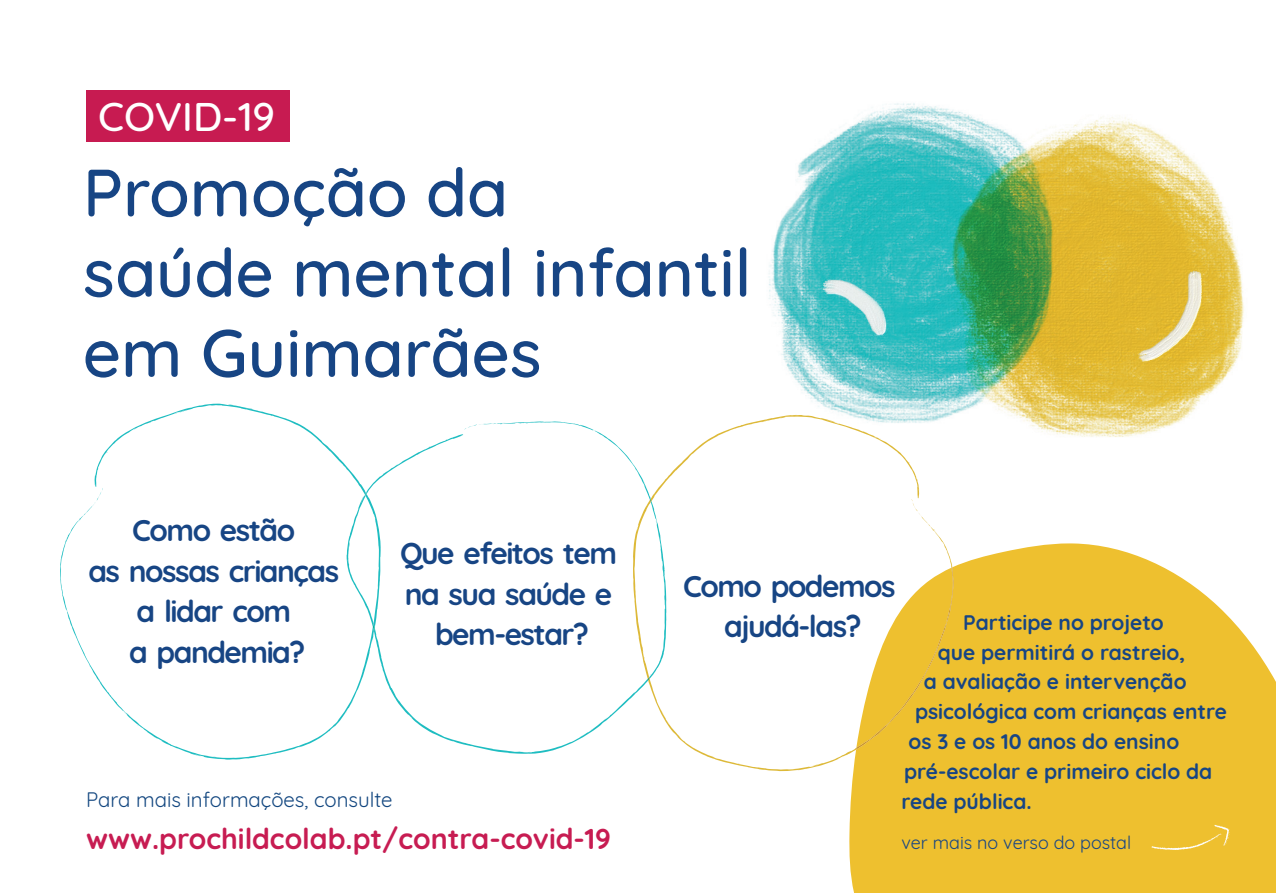
<style>
.page{position:relative;width:1276px;height:893px;background:#fff}
.page>*{position:absolute;margin:0;border:0;box-sizing:border-box;transform-origin:0 0}
.t1{font:500 66.9px/80.1px "Quicksand";color:#174584}
.t2{font:500 40.8px "Quicksand";color:#fff}
.t3{font:700 30px/40.5px "Quicksand";letter-spacing:-.05em;color:#174584;text-align:center}
.t4{font:700 28.5px "Quicksand";color:#c71c52}
.t5{font:700 21px "Quicksand";color:#174584}
.t6{font:20.4px "Quicksand";color:#134780}
.t7{font:18px "Quicksand";color:#174584}
</style>
<div class="page">
<div style="left:86px;top:90px;width:204px;height:51px;background:#c71b51"></div>
<img style="left:768px;top:103px;width:476px;height:334px">
<svg style="left:60px;top:404px;width:287px;height:356px"></svg>
<svg style="left:342px;top:465px;width:5px;height:7px"></svg>
<svg style="left:121px;top:708px;width:6px;height:6px"></svg>
<svg style="left:94px;top:486px;width:9px;height:19px"></svg>
<svg style="left:77px;top:513px;width:9px;height:10px"></svg>
<svg style="left:60px;top:558px;width:2px;height:15px"></svg>
<svg style="left:272px;top:752px;width:9px;height:2px"></svg>
<svg style="left:700px;top:421px;width:252px;height:350px"></svg>
<img style="left:758px;top:415px;width:119px;height:22px">
<svg style="left:666px;top:445px;width:284px;height:324px"></svg>
<svg style="left:911px;top:499px;width:10px;height:16px"></svg>
<svg style="left:928px;top:524px;width:9px;height:10px"></svg>
<svg style="left:733px;top:762px;width:8px;height:4px"></svg>
<svg style="left:349px;top:422px;width:316px;height:324px"></svg>
<svg style="left:576px;top:424px;width:4px;height:3px"></svg>
<svg style="left:464px;top:424px;width:17px;height:5px"></svg>
<svg style="left:493px;top:423px;width:13px;height:1px"></svg>
<svg style="left:542px;top:421px;width:16px;height:2px"></svg>
<svg style="left:643px;top:475px;width:27px;height:205px"></svg>
<svg style="left:589px;top:728px;width:4px;height:3px"></svg>
<svg style="left:849px;top:543px;width:427px;height:350px;background:#efc643"></svg>
<svg style="left:850px;top:567px;width:104px;height:185px"></svg>
<svg style="left:1151px;top:824px;width:78px;height:26px;background:#efc43d"></svg>
<h2 class="t2" style="left:98px;top:84px;width:178px">COVID-19</h2>
<h1 class="t1" style="left:83px;top:146px;width:670px">Promoção da<br>saúde mental infantil em Guimarães</h1>
<h3 class="t3" style="left:88px;top:507px;width:252px">Como estão<br>as nossas crianças a lidar com<br>a pandemia?</h3>
<h3 class="t3" style="left:400px;top:530px;width:218px">Que efeitos tem na sua saúde e bem-estar?</h3>
<p class="t6" style="left:86px;top:784px;width:308px">Para mais informações, consulte</p>
<h3 class="t4" style="left:86px;top:815px;width:526px">www.prochildcolab.pt/contra-covid-19</h3>
<h3 class="t3" style="left:683px;top:563px;width:214px">Como podemos ajudá-las?</h3>
<p class="t5" style="left:963px;top:605px;width:202px">Participe no projeto</p>
<p class="t5" style="left:937px;top:635px;width:249px">que permitirá o rastreio,</p>
<p class="t5" style="left:924px;top:664px;width:264px">a avaliação e intervenção</p>
<p class="t5" style="left:915px;top:694px;width:313px">psicológica com crianças entre</p>
<p class="t5" style="left:908px;top:724px;width:272px">os 3 e os 10 anos do ensino</p>
<p class="t5" style="left:904px;top:754px;width:310px">pré-escolar e primeiro ciclo da</p>
<p class="t5" style="left:901px;top:784px;width:132px">rede pública.</p>
<p class="t7" style="left:901px;top:828px;width:231px">ver mais no verso do postal</p>
</div>
